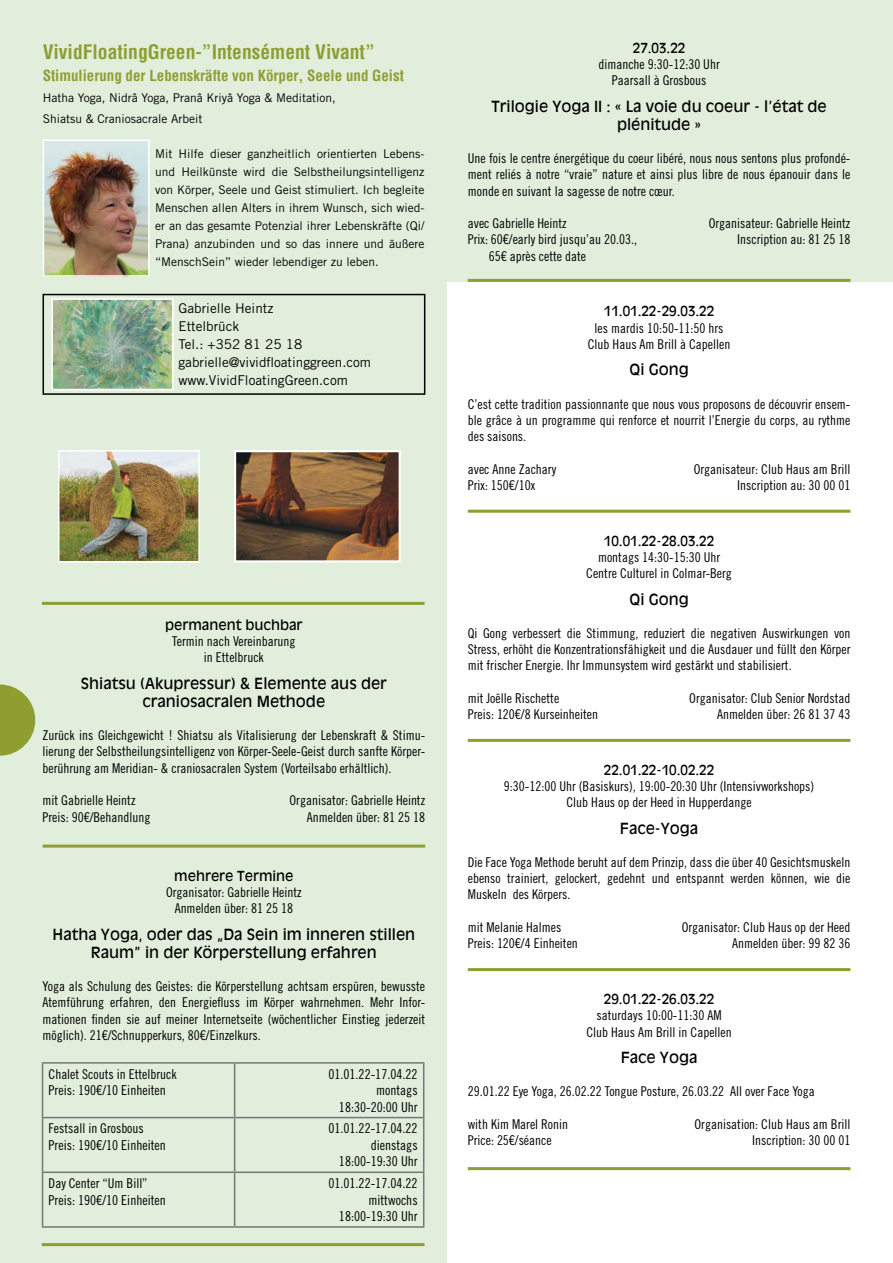
<style>
.page{position:relative;width:893px;height:1263px;background:#fff}
.page>*{position:absolute;margin:0;border:0;box-sizing:border-box;transform-origin:0 0}
.t1{font:700 condensed 19.5px "Helvetica";color:#8e9e31}
.t2{font:15px/18px "Antique Olive";color:#000;text-align:center}
.t3{font:700 condensed 15px "Helvetica";color:#8e9e31}
.t4{font:13.65px/16.4px "Trade Gothic LT Std Cn 18";color:#000;text-align:right}
.t5{font:13.5px/16.2px "Trade Gothic LT Std Cn 18";color:#000;text-align:center}
.t6{font:13.5px "Antique Olive";color:#000}
.t7{font:13.5px/18px "Trade Gothic LT Std";color:#000}
.t8{font:12px/18px "Trade Gothic LT Std";color:#000}
</style>
<div class="page">
<hr style="left:468px;top:510px;width:382px;height:3px;background:#8e9e31">
<hr style="left:468px;top:739px;width:382px;height:3px;background:#8e9e31">
<hr style="left:468px;top:968px;width:382px;height:3px;background:#8e9e31">
<hr style="left:468px;top:1167px;width:382px;height:3px;background:#8e9e31">
<div style="left:0;top:0;width:446px;height:1263px;background:#e1eedc"></div>
<hr style="left:42px;top:602px;width:383px;height:3px;background:#8e9e31">
<hr style="left:42px;top:1243px;width:382px;height:3px;background:#8e9e31">
<hr style="left:42px;top:1062px;width:193px;height:2px;background:#757779">
<hr style="left:42px;top:1064px;width:1px;height:53px;background:#757779">
<hr style="left:235px;top:1062px;width:189px;height:2px;background:#757779">
<hr style="left:234px;top:1064px;width:1px;height:53px;background:#757779">
<hr style="left:423px;top:1064px;width:1px;height:53px;background:#757779">
<hr style="left:42px;top:1117px;width:193px;height:1px;background:#757779">
<hr style="left:42px;top:1118px;width:1px;height:53px;background:#757779">
<hr style="left:235px;top:1117px;width:189px;height:1px;background:#757779">
<hr style="left:234px;top:1118px;width:1px;height:53px;background:#757779">
<hr style="left:423px;top:1118px;width:1px;height:53px;background:#757779">
<hr style="left:42px;top:1171px;width:193px;height:2px;background:#757779">
<hr style="left:42px;top:1173px;width:1px;height:53px;background:#757779">
<hr style="left:235px;top:1171px;width:189px;height:2px;background:#757779">
<hr style="left:234px;top:1173px;width:1px;height:53px;background:#757779">
<hr style="left:423px;top:1173px;width:1px;height:53px;background:#757779">
<hr style="left:42px;top:1226px;width:193px;height:2px;background:#757779">
<hr style="left:235px;top:1226px;width:189px;height:2px;background:#757779">
<img style="left:46px;top:143px;width:101px;height:131px">
<div style="left:43px;top:140px;width:107px;height:137px;border:2px solid #fff"></div>
<img style="left:54px;top:301px;width:117px;height:86px">
<div style="left:51px;top:298px;width:123px;height:92px;border:2px solid #fff"></div>
<div style="left:43px;top:294px;width:382px;height:101px;border:2px solid #000"></div>
<img style="left:237px;top:453px;width:161px;height:106px">
<div style="left:234px;top:450px;width:167px;height:112px;border:2px solid #fff"></div>
<img style="left:61px;top:453px;width:136px;height:107px">
<div style="left:58px;top:450px;width:142px;height:113px;border:2px solid #fff"></div>
<hr style="left:43px;top:845px;width:382px;height:3px;background:#8e9e31">
<div style="left:446px;top:0;width:447px;height:282px;background:#e1eedc"></div>
<hr style="left:468px;top:279px;width:382px;height:3px;background:#8e9e31">
<svg style="left:0;top:684px;width:35px;height:72px"></svg>
<h1 class="t1" style="left:43px;top:39px;width:334px">VividFloatingGreen-”Intensément Vivant”</h1>
<p class="t3" style="left:43px;top:66px;width:363px">Stimulierung der Lebenskräfte von Körper, Seele und Geist</p>
<p class="t8" style="left:43px;top:87px;width:294px;line-height:21.1px">Hatha Yoga, Nidrâ Yoga, Pranâ Kriyâ Yoga &amp; Meditation,<br>Shiatsu &amp; Craniosacrale Arbeit</p>
<p class="t8" style="left:155px;top:144px;width:271px;text-align:justify">Mit Hilfe dieser ganzheitlich orientierten Lebens&shy;und Heilkünste wird die Selbstheilungsintelligenz von Körper, Seele und Geist stimuliert. Ich begleite Menschen allen Alters in ihrem Wunsch, sich wied&shy;er an das gesamte Potenzial ihrer Lebenskräfte (Qi/ Prana) anzubinden und so das innere und äußere “MenschSein” wieder lebendiger zu leben.</p>
<p class="t7" style="left:179px;top:299px;width:194px">Gabrielle Heintz<br>Ettelbrück<br>Tel.: +352 81 25 18 gabrielle@vividfloatinggreen.com www.VividFloatingGreen.com</p>
<p class="t6" style="left:165px;top:617px;width:139px">permanent buchbar</p>
<p class="t5" style="left:172px;top:633px;width:125px">Termin nach Vereinbarung in Ettelbruck</p>
<p class="t2" style="left:81px;top:674px;width:307px">Shiatsu (Akupressur) &amp; Elemente aus der craniosacralen Methode</p>
<p class="t5" style="left:43px;top:727px;width:384px;text-align:justify">Zurück ins Gleichgewicht ! Shiatsu als Vitalisierung der Lebenskraft &amp; Stimu&shy;lierung der Selbstheilungsintelligenz von Körper-Seele-Geist durch sanfte Körper&shy;berührung am Meridian- &amp; craniosacralen System (Vorteilsabo erhältlich).</p>
<p class="t5" style="left:43px;top:792px;width:109px;text-align:left">mit Gabrielle Heintz<br>Preis: 90€/Behandlung</p>
<p class="t5" style="left:290px;top:792px;width:137px;text-align:right">Organisator: Gabrielle Heintz<br>Anmelden über: 81 25 18</p>
<p class="t6" style="left:174px;top:868px;width:121px">mehrere Termine</p>
<p class="t5" style="left:166px;top:884px;width:137px">Organisator: Gabrielle Heintz<br>Anmelden über: 81 25 18</p>
<p class="t2" style="left:53px;top:925px;width:364px">Hatha Yoga, oder das „Da Sein im inneren stillen<br>Raum” in der Körperstellung erfahren</p>
<p class="t5" style="left:43px;top:978px;width:384px;text-align:justify">Yoga als Schulung des Geistes: die Körperstellung achtsam erspüren, bewusste Atemführung erfahren, den Energiefluss im Körper wahrnehmen. Mehr Infor&shy;mationen finden sie auf meiner Internetseite (wöchentlicher Einstieg jederzeit möglich). 21€/Schnupperkurs, 80€/Einzelkurs.</p>
<p class="t5" style="left:49px;top:1066px;width:130px">Chalet Scouts in Ettelbruck</p>
<p class="t4" style="left:49px;top:1082px;width:119px">Preis: 190€/10 Einheiten</p>
<p class="t4" style="left:328px;top:1065px;width:91px">01.01.22-17.04.22 montags<br>18:30-20:00 Uhr</p>
<p class="t5" style="left:49px;top:1120px;width:97px">Festsall in Grosbous</p>
<p class="t4" style="left:49px;top:1137px;width:119px">Preis: 190€/10 Einheiten</p>
<p class="t5" style="left:49px;top:1175px;width:100px">Day Center “Um Bill”</p>
<p class="t4" style="left:49px;top:1191px;width:119px">Preis: 190€/10 Einheiten</p>
<p class="t4" style="left:328px;top:1120px;width:91px">01.01.22-17.04.22 dienstags<br>18:00-19:30 Uhr</p>
<p class="t4" style="left:328px;top:1175px;width:91px">01.01.22-17.04.22 mittwochs<br>18:00-19:30 Uhr</p>
<p class="t6" style="left:633px;top:40px;width:54px">27.03.22</p>
<p class="t5" style="left:598px;top:56px;width:123px">dimanche 9:30-12:30 Uhr<br>Paarsall à Grosbous</p>
<p class="t2" style="left:492px;top:97px;width:337px">Trilogie Yoga II : « La voie du coeur - l’état de plénitude »</p>
<p class="t5" style="left:468px;top:150px;width:384px;text-align:justify">Une fois le centre énergétique du coeur libéré, nous nous sentons plus profondé&shy;ment reliés à notre “vraie” nature et ainsi plus libre de nous épanouir dans le monde en suivant la sagesse de notre cœur.</p>
<p class="t5" style="left:468px;top:215px;width:100px">avec Gabrielle Heintz</p>
<p class="t5" style="left:468px;top:231px;width:171px">Prix: 60€/early bird jusqu’au 20.03.,</p>
<p class="t5" style="left:489px;top:248px;width:99px">65€ après cette date</p>
<p class="t5" style="left:709px;top:215px;width:143px;text-align:right">Organisateur: Gabrielle Heintz<br>Inscription au: 81 25 18</p>
<p class="t6" style="left:604px;top:303px;width:112px">11.01.22-29.03.22</p>
<p class="t5" style="left:588px;top:320px;width:144px">les mardis 10:50-11:50 hrs<br>Club Haus Am Brill à Capellen</p>
<p class="t2" style="left:629px;top:361px;width:61px">Qi Gong</p>
<p class="t5" style="left:468px;top:396px;width:384px;text-align:justify">C’est cette tradition passionnante que nous vous proposons de découvrir ensem&shy;ble grâce à un programme qui renforce et nourrit l’Energie du corps, au rythme des saisons.</p>
<p class="t5" style="left:468px;top:461px;width:90px;text-align:left">avec Anne Zachary<br>Prix: 150€/10x</p>
<p class="t5" style="left:694px;top:461px;width:158px;text-align:right">Organisateur: Club Haus am Brill<br>Inscription au: 30 00 01</p>
<p class="t6" style="left:604px;top:533px;width:112px">10.01.22-28.03.22</p>
<p class="t5" style="left:586px;top:549px;width:147px">montags 14:30-15:30 Uhr<br>Centre Culturel in Colmar-Berg</p>
<p class="t2" style="left:629px;top:590px;width:61px">Qi Gong</p>
<p class="t5" style="left:468px;top:625px;width:384px;text-align:justify">Qi Gong verbessert die Stimmung, reduziert die negativen Auswirkungen von Stress, erhöht die Konzentrationsfähigkeit und die Ausdauer und füllt den Körper mit frischer Energie. Ihr Immunsystem wird gestärkt und stabilisiert.</p>
<p class="t5" style="left:468px;top:690px;width:132px;text-align:left">mit Joëlle Rischette<br>Preis: 120€/8 Kurseinheiten</p>
<p class="t5" style="left:689px;top:690px;width:163px;text-align:right">Organisator: Club Senior Nordstad<br>Anmelden über: 26 81 37 43</p>
<p class="t6" style="left:604px;top:762px;width:112px">22.01.22-10.02.22</p>
<p class="t5" style="left:504px;top:778px;width:312px">9:30-12:00 Uhr (Basiskurs), 19:00-20:30 Uhr (Intensivworkshops)<br>Club Haus op der Heed in Hupperdange</p>
<p class="t2" style="left:620px;top:819px;width:80px">Face-Yoga</p>
<p class="t5" style="left:468px;top:854px;width:384px;text-align:justify">Die Face Yoga Methode beruht auf dem Prinzip, dass die über 40 Gesichtsmuskeln ebenso trainiert, gelockert, gedehnt und entspannt werden können, wie die Muskeln des Körpers.</p>
<p class="t5" style="left:468px;top:919px;width:112px;text-align:left">mit Melanie Halmes<br>Preis: 120€/4 Einheiten</p>
<p class="t5" style="left:682px;top:919px;width:170px;text-align:right">Organisator: Club Haus op der Heed<br>Anmelden über: 99 82 36</p>
<p class="t6" style="left:604px;top:991px;width:112px">29.01.22-26.03.22</p>
<p class="t5" style="left:586px;top:1007px;width:147px">saturdays 10:00-11:30 AM<br>Club Haus Am Brill in Capellen</p>
<p class="t2" style="left:621px;top:1049px;width:78px">Face Yoga</p>
<p class="t5" style="left:468px;top:1083px;width:349px">29.01.22 Eye Yoga, 26.02.22 Tongue Posture, 26.03.22 All over Face Yoga</p>
<p class="t5" style="left:468px;top:1116px;width:102px;text-align:left">with Kim Marel Ronin<br>Price: 25€/séance</p>
<p class="t5" style="left:694px;top:1116px;width:157px;text-align:right">Organisation: Club Haus am Brill<br>Inscription: 30 00 01</p>
</div>
